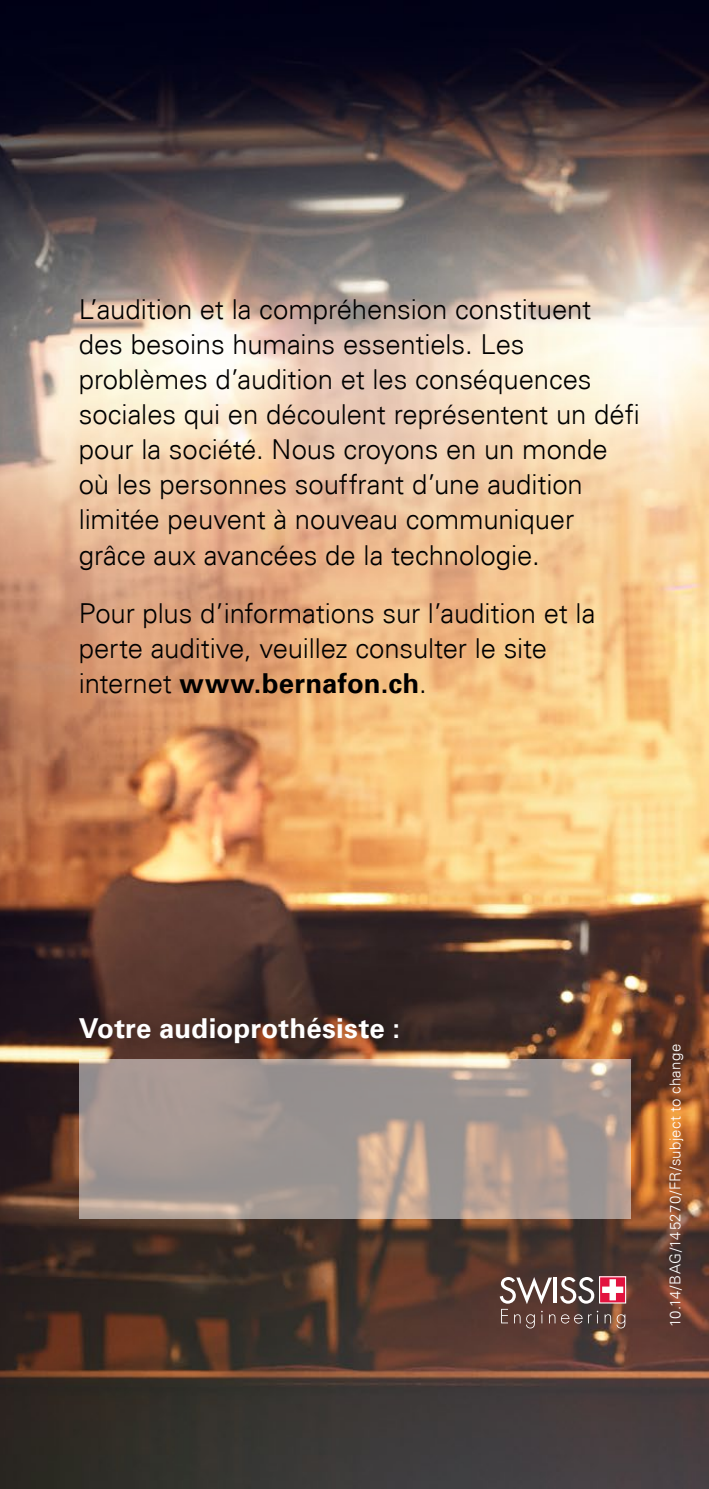
<style>
.page{position:relative;width:709px;height:1489px;background:#fff}
.page>*{position:absolute;margin:0;border:0;box-sizing:border-box;transform-origin:0 0}
.t1{font:300 27.5px/35px "Univers Com 45";letter-spacing:-.005em;color:#000}
.t2{font:700 27.5px "Univers Com 65";letter-spacing:.01em;color:#000}
.t3{font:700 27.5px "Univers Com 65";letter-spacing:.01em;color:#fff}
.t4{font:300 15px "Univers Com 45";letter-spacing:.02em;color:#fff}
.s1{font-family:"Univers Com 45";font-weight:300}
</style>
<div class="page">
<img style="left:0;top:0;width:709px;height:1488px">
<div style="left:599px;top:1276px;width:27px;height:27px;border:1px solid #fff"></div>
<svg style="left:500px;top:1276px;width:125px;height:52px;background:#82615f"></svg>
<div style="left:55px;top:993px;width:367px;height:73px;background:#000;opacity:.5"></div>
<svg style="left:79px;top:1059px;width:551px;height:159px;background:#a89a92"></svg>
<p class="t1" style="left:79px;top:292px;width:562px">L’audition et la compréhension constituent des besoins humains essentiels. Les problèmes d’audition et les conséquences sociales qui en découlent représentent un défi pour la société. Nous croyons en un monde où les personnes souffrant d’une audition limitée peuvent à nouveau communiquer grâce aux avancées de la technologie.</p>
<p class="t1" style="left:79px;top:595px;width:518px">Pour plus d’informations sur l’audition et la perte auditive, veuillez consulter le site</p>
<p class="t2" style="left:79px;top:666px;width:349px"><span class="s1">internet</span> www.bernafon.ch<span class="s1">.</span></p>
<p class="t3" style="left:79px;top:1012px;width:323px">Votre audioprothésiste :</p>
<p class="t4" style="left:666px;top:1327px;width:284px;rotate:-90deg">10.14/BAG/145270/FR/subject to change</p>
</div>
